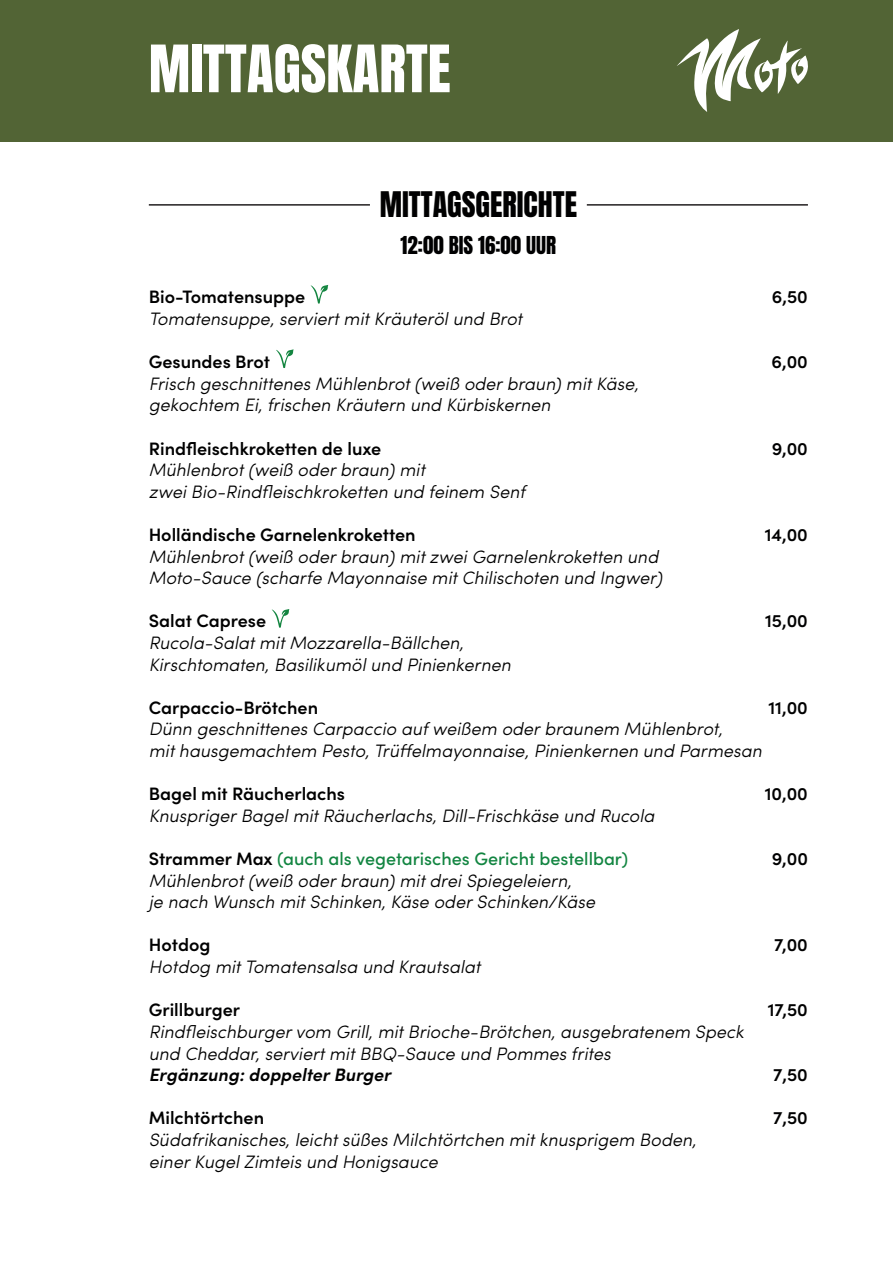
<style>
.page{position:relative;width:893px;height:1263px;background:#fff}
.page>*{position:absolute;margin:0;border:0;box-sizing:border-box;transform-origin:0 0}
.t1{font:55.5px "Anton";color:#fff}
.t2{font:30px "Anton";color:#000001}
.t3{font:21px "Anton";color:#000001}
.t4{font:italic 300 18px "Sofia Pro";color:#000001}
.t5{font:600 18px "Sofia Pro";color:#000001}
.t6{font:500 18px "Sofia Pro";color:#128541}
.t7{font:italic 600 18px "Sofia Pro";color:#000001}
.s1{font-weight:600;color:#000001}
</style>
<div class="page">
<div style="left:0;top:0;width:893px;height:141px;background:#526435"></div>
<hr style="left:149px;top:204px;width:221px;height:2px;background:#231f20">
<hr style="left:587px;top:204px;width:221px;height:2px;background:#231f20">
<svg style="left:677px;top:29px;width:131px;height:83px"></svg>
<svg style="left:311px;top:285px;width:17px;height:19px"></svg>
<svg style="left:276px;top:349px;width:18px;height:19px"></svg>
<svg style="left:272px;top:609px;width:17px;height:19px"></svg>
<p class="t1" style="left:149px;top:41px;width:303px">MITTAGSKARTE</p>
<p class="t2" style="left:380px;top:189px;width:199px">MITTAGSGERICHTE</p>
<p class="t3" style="left:401px;top:235px;width:157px">12:00 BIS 16:00 UUR</p>
<p class="t5" style="left:149px;top:283px;width:158px">Bio-Tomatensuppe</p>
<p class="t5" style="left:772px;top:283px;width:38px">6,50</p>
<p class="t4" style="left:149px;top:305px;width:375px">Tomatensuppe, serviert mit Kräuteröl und Brot</p>
<p class="t5" style="left:149px;top:348px;width:123px">Gesundes Brot</p>
<p class="t5" style="left:771px;top:348px;width:38px">6,00</p>
<p class="t4" style="left:149px;top:370px;width:492px">Frisch geschnittenes Mühlenbrot (weiß oder braun) mit Käse,</p>
<p class="t4" style="left:149px;top:392px;width:403px">gekochtem Ei, frischen Kräutern und Kürbiskernen</p>
<p class="t5" style="left:149px;top:435px;width:234px">Rindfleischkroketten de luxe</p>
<p class="t5" style="left:772px;top:435px;width:38px">9,00</p>
<p class="t4" style="left:149px;top:457px;width:278px">Mühlenbrot (weiß oder braun) mit</p>
<p class="t4" style="left:149px;top:478px;width:378px">zwei Bio-Rindfleischkroketten und feinem Senf</p>
<p class="t5" style="left:149px;top:521px;width:268px">Holländische Garnelenkroketten</p>
<p class="t5" style="left:765px;top:521px;width:45px">14,00</p>
<p class="t4" style="left:149px;top:543px;width:511px">Mühlenbrot (weiß oder braun) mit zwei Garnelenkroketten und</p>
<p class="t4" style="left:149px;top:565px;width:515px">Moto-Sauce (scharfe Mayonnaise mit Chilischoten und Ingwer)</p>
<p class="t5" style="left:149px;top:607px;width:119px">Salat Caprese</p>
<p class="t5" style="left:765px;top:607px;width:44px">15,00</p>
<p class="t4" style="left:149px;top:629px;width:317px">Rucola-Salat mit Mozzarella-Bällchen,</p>
<p class="t4" style="left:149px;top:651px;width:363px">Kirschtomaten, Basilikumöl und Pinienkernen</p>
<p class="t5" style="left:149px;top:694px;width:171px">Carpaccio-Brötchen</p>
<p class="t5" style="left:768px;top:694px;width:41px">11,00</p>
<p class="t4" style="left:149px;top:716px;width:575px">Dünn geschnittenes Carpaccio auf weißem oder braunem Mühlenbrot,</p>
<p class="t4" style="left:149px;top:737px;width:615px">mit hausgemachtem Pesto, Trüffelmayonnaise, Pinienkernen und Parmesan</p>
<p class="t5" style="left:149px;top:780px;width:198px">Bagel mit Räucherlachs</p>
<p class="t5" style="left:765px;top:780px;width:45px">10,00</p>
<p class="t4" style="left:149px;top:802px;width:507px">Knuspriger Bagel mit Räucherlachs, Dill-Frischkäse und Rucola</p>
<p class="t6" style="left:149px;top:845px;width:481px"><span class="s1">Strammer Max</span> (auch als vegetarisches Gericht bestellbar)</p>
<p class="t5" style="left:772px;top:845px;width:38px">9,00</p>
<p class="t4" style="left:149px;top:867px;width:425px">Mühlenbrot (weiß oder braun) mit drei Spiegeleiern,</p>
<p class="t4" style="left:149px;top:889px;width:448px">je nach Wunsch mit Schinken, Käse oder Schinken/Käse</p>
<p class="t5" style="left:149px;top:931px;width:63px">Hotdog</p>
<p class="t5" style="left:774px;top:931px;width:35px">7,00</p>
<p class="t4" style="left:149px;top:953px;width:333px">Hotdog mit Tomatensalsa und Krautsalat</p>
<p class="t5" style="left:149px;top:996px;width:93px">Grillburger</p>
<p class="t5" style="left:768px;top:996px;width:42px">17,50</p>
<p class="t4" style="left:149px;top:1018px;width:597px">Rindfleischburger vom Grill, mit Brioche-Brötchen, ausgebratenem Speck</p>
<p class="t4" style="left:149px;top:1040px;width:463px">und Cheddar, serviert mit BBQ-Sauce und Pommes frites</p>
<p class="t7" style="left:149px;top:1061px;width:244px">Ergänzung: doppelter Burger</p>
<p class="t5" style="left:773px;top:1061px;width:36px">7,50</p>
<p class="t5" style="left:149px;top:1104px;width:117px">Milchtörtchen</p>
<p class="t5" style="left:773px;top:1104px;width:36px">7,50</p>
<p class="t4" style="left:149px;top:1126px;width:549px">Südafrikanisches, leicht süßes Milchtörtchen mit knusprigem Boden,</p>
<p class="t4" style="left:149px;top:1148px;width:291px">einer Kugel Zimteis und Honigsauce</p>
</div>
